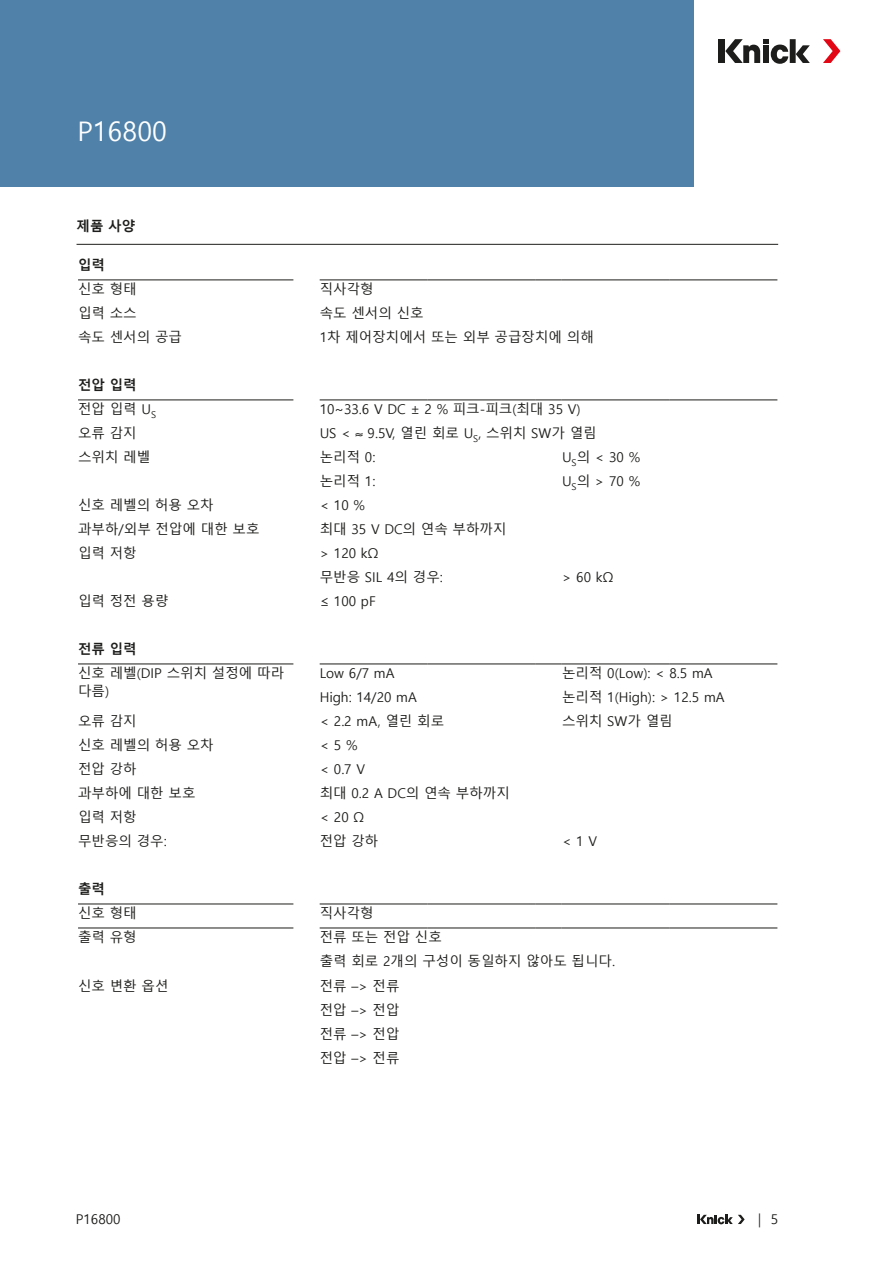
<style>
.page{position:relative;width:893px;height:1263px;background:#fff}
.page>*{position:absolute;margin:0;border:0;box-sizing:border-box;transform-origin:0 0}
.Headline{font:27px "Malgun Gothic";color:#fff}
.Tabelle{font:13.5px/18px "Malgun Gothic";color:#1d1d1b}
.Zwischenüberschrift{font:700 13.5px "Malgun Gothic";color:#1d1d1b}
.Tabelle_Headline{font:700 13.5px "Malgun Gothic";color:#1d1d1b}
</style>
<div class="page">
<div style="left:0;top:0;width:693px;height:187px;background:#5081a9"></div>
<div style="left:719px;top:39px;width:6px;height:24px;background:#1d1d1b"></div>
<div style="left:790px;top:39px;width:6px;height:24px;background:#1d1d1b"></div>
<svg style="left:796px;top:45px;width:14px;height:18px"></svg>
<svg style="left:725px;top:39px;width:63px;height:25px"></svg>
<svg style="left:823px;top:39px;width:17px;height:24px"></svg>
<svg style="left:697px;top:1215px;width:48px;height:9px"></svg>
<hr style="left:78px;top:280px;width:215px;height:1px;background:#1d1d1b">
<hr style="left:320px;top:280px;width:107px;height:1px;background:#1d1d1b">
<hr style="left:427px;top:280px;width:109px;height:1px;background:#1d1d1b">
<svg style="left:536px;top:280px;width:25px;height:1px"></svg>
<hr style="left:561px;top:280px;width:109px;height:1px;background:#1d1d1b">
<hr style="left:670px;top:280px;width:107px;height:1px;background:#1d1d1b">
<hr style="left:78px;top:400px;width:215px;height:1px;background:#1d1d1b">
<hr style="left:320px;top:400px;width:107px;height:1px;background:#1d1d1b">
<hr style="left:427px;top:400px;width:109px;height:1px;background:#1d1d1b">
<svg style="left:536px;top:400px;width:25px;height:1px"></svg>
<hr style="left:561px;top:400px;width:109px;height:1px;background:#1d1d1b">
<hr style="left:670px;top:400px;width:107px;height:1px;background:#1d1d1b">
<hr style="left:78px;top:664px;width:215px;height:1px;background:#1d1d1b">
<hr style="left:320px;top:664px;width:107px;height:1px;background:#1d1d1b">
<hr style="left:427px;top:664px;width:109px;height:1px;background:#1d1d1b">
<svg style="left:536px;top:664px;width:25px;height:1px"></svg>
<hr style="left:561px;top:664px;width:109px;height:1px;background:#1d1d1b">
<hr style="left:670px;top:664px;width:107px;height:1px;background:#1d1d1b">
<hr style="left:78px;top:904px;width:215px;height:1px;background:#1d1d1b">
<hr style="left:78px;top:928px;width:215px;height:1px;background:#1d1d1b">
<hr style="left:320px;top:904px;width:107px;height:1px;background:#1d1d1b">
<hr style="left:427px;top:904px;width:109px;height:1px;background:#1d1d1b">
<svg style="left:536px;top:904px;width:25px;height:1px"></svg>
<hr style="left:561px;top:904px;width:109px;height:1px;background:#1d1d1b">
<hr style="left:670px;top:904px;width:107px;height:1px;background:#1d1d1b">
<hr style="left:320px;top:928px;width:107px;height:1px;background:#1d1d1b">
<hr style="left:427px;top:928px;width:109px;height:1px;background:#1d1d1b">
<svg style="left:536px;top:928px;width:25px;height:1px"></svg>
<hr style="left:561px;top:928px;width:109px;height:1px;background:#1d1d1b">
<hr style="left:670px;top:928px;width:107px;height:1px;background:#1d1d1b">
<hr style="left:77px;top:244px;width:701px;height:1px;background:#1d1d1b">
<p class="Headline" style="left:77px;top:116px;width:91px">P16800</p>
<p class="Tabelle_Headline" style="left:77px;top:218px;width:60px">제품 사양</p>
<p class="Zwischenüberschrift" style="left:78px;top:257px;width:28px">입력</p>
<p class="Tabelle" style="left:78px;top:281px;width:60px">신호 형태</p>
<p class="Tabelle" style="left:320px;top:281px;width:55px">직사각형</p>
<p class="Tabelle" style="left:78px;top:305px;width:60px">입력 소스</p>
<p class="Tabelle" style="left:320px;top:305px;width:106px">속도 센서의 신호</p>
<p class="Tabelle" style="left:78px;top:329px;width:106px">속도 센서의 공급</p>
<p class="Tabelle" style="left:320px;top:329px;width:276px">1차 제어장치에서 또는 외부 공급장치에 의해</p>
<p class="Zwischenüberschrift" style="left:78px;top:377px;width:60px">전압 입력</p>
<p class="Tabelle" style="left:78px;top:401px;width:80px">전압 입력 U<sub>S</sub></p>
<p class="Tabelle" style="left:320px;top:401px;width:262px">10~33.6 V DC ± 2 % 피크-피크(최대 35 V)</p>
<p class="Tabelle" style="left:78px;top:425px;width:60px">오류 감지</p>
<p class="Tabelle" style="left:320px;top:425px;width:279px">US &lt; ≈ 9.5V, 열린 회로 U<sub>S</sub>, 스위치 SW가 열림</p>
<p class="Tabelle" style="left:78px;top:449px;width:74px">스위치 레벨</p>
<p class="Tabelle" style="left:320px;top:449px;width:57px">논리적 0:</p>
<p class="Tabelle" style="left:562px;top:449px;width:79px">U<sub>S</sub>의 &lt; 30 %</p>
<p class="Tabelle" style="left:320px;top:473px;width:57px">논리적 1:</p>
<p class="Tabelle" style="left:562px;top:473px;width:79px">U<sub>S</sub>의 &gt; 70 %</p>
<p class="Tabelle" style="left:78px;top:497px;width:137px">신호 레벨의 허용 오차</p>
<p class="Tabelle" style="left:320px;top:497px;width:47px">&lt; 10 %</p>
<p class="Tabelle" style="left:78px;top:521px;width:183px">과부하/외부 전압에 대한 보호</p>
<p class="Tabelle" style="left:320px;top:521px;width:188px">최대 35 V DC의 연속 부하까지</p>
<p class="Tabelle" style="left:78px;top:545px;width:60px">입력 저항</p>
<p class="Tabelle" style="left:320px;top:545px;width:60px">&gt; 120 kΩ</p>
<p class="Tabelle" style="left:320px;top:569px;width:125px">무반응 SIL 4의 경우:</p>
<p class="Tabelle" style="left:562px;top:569px;width:53px">&gt; 60 kΩ</p>
<p class="Tabelle" style="left:78px;top:593px;width:92px">입력 정전 용량</p>
<p class="Tabelle" style="left:320px;top:593px;width:58px">≤ 100 pF</p>
<p class="Zwischenüberschrift" style="left:78px;top:641px;width:60px">전류 입력</p>
<p class="Tabelle" style="left:78px;top:665px;width:208px">신호 레벨(DIP 스위치 설정에 따라 다름)</p>
<p class="Tabelle" style="left:320px;top:665px;width:76px">Low 6/7 mA</p>
<p class="Tabelle" style="left:562px;top:665px;width:152px">논리적 0(Low): &lt; 8.5 mA</p>
<p class="Tabelle" style="left:320px;top:689px;width:99px">High: 14/20 mA</p>
<p class="Tabelle" style="left:562px;top:689px;width:164px">논리적 1(High): &gt; 12.5 mA</p>
<p class="Tabelle" style="left:78px;top:713px;width:60px">오류 감지</p>
<p class="Tabelle" style="left:320px;top:713px;width:126px">&lt; 2.2 mA, 열린 회로</p>
<p class="Tabelle" style="left:562px;top:713px;width:112px">스위치 SW가 열림</p>
<p class="Tabelle" style="left:78px;top:737px;width:137px">신호 레벨의 허용 오차</p>
<p class="Tabelle" style="left:320px;top:737px;width:39px">&lt; 5 %</p>
<p class="Tabelle" style="left:78px;top:761px;width:60px">전압 강하</p>
<p class="Tabelle" style="left:320px;top:761px;width:47px">&lt; 0.7 V</p>
<p class="Tabelle" style="left:78px;top:785px;width:119px">과부하에 대한 보호</p>
<p class="Tabelle" style="left:320px;top:785px;width:192px">최대 0.2 A DC의 연속 부하까지</p>
<p class="Tabelle" style="left:78px;top:809px;width:60px">입력 저항</p>
<p class="Tabelle" style="left:320px;top:809px;width:46px">&lt; 20 Ω</p>
<p class="Tabelle" style="left:78px;top:833px;width:90px">무반응의 경우:</p>
<p class="Tabelle" style="left:320px;top:833px;width:60px">전압 강하</p>
<p class="Tabelle" style="left:562px;top:833px;width:36px">&lt; 1 V</p>
<p class="Zwischenüberschrift" style="left:78px;top:881px;width:28px">출력</p>
<p class="Tabelle" style="left:78px;top:905px;width:60px">신호 형태</p>
<p class="Tabelle" style="left:320px;top:905px;width:55px">직사각형</p>
<p class="Tabelle" style="left:78px;top:929px;width:60px">출력 유형</p>
<p class="Tabelle" style="left:320px;top:929px;width:124px">전류 또는 전압 신호</p>
<p class="Tabelle" style="left:320px;top:953px;width:297px">출력 회로 2개의 구성이 동일하지 않아도 됩니다.</p>
<p class="Tabelle" style="left:78px;top:977px;width:92px">신호 변환 옵션</p>
<p class="Tabelle" style="left:320px;top:977px;width:81px">전류 –&gt; 전류</p>
<p class="Tabelle" style="left:320px;top:1001px;width:81px">전압 –&gt; 전압</p>
<p class="Tabelle" style="left:320px;top:1025px;width:81px">전류 –&gt; 전압</p>
<p class="Tabelle" style="left:320px;top:1049px;width:81px">전압 –&gt; 전류</p>
<p class="Tabelle" style="left:76px;top:1211px;width:46px">P16800</p>
<p class="Tabelle" style="left:758px;top:1211px;width:22px">| 5</p>
</div>
